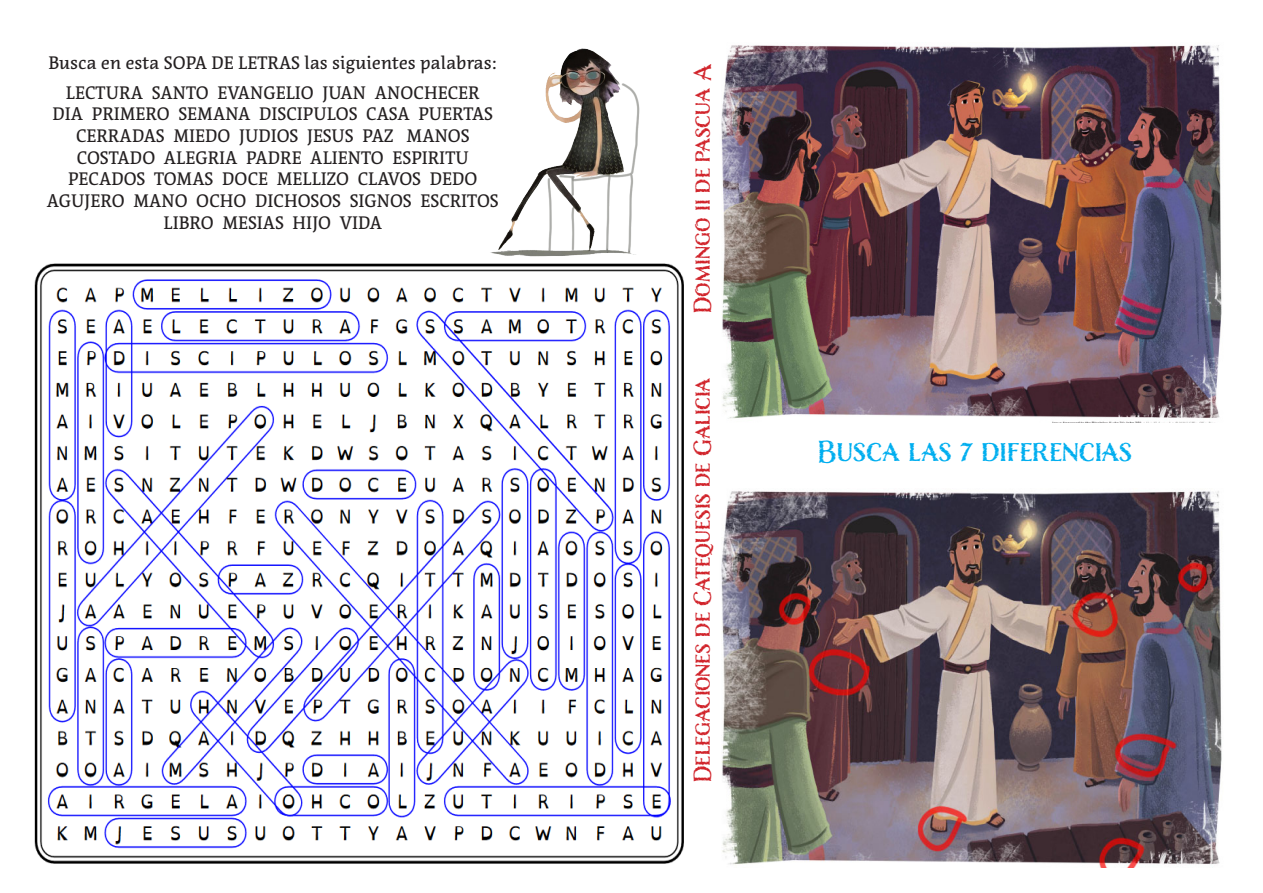
<style>
.page{position:relative;width:1263px;height:893px;background:#fff}
.page>*{position:absolute;margin:0;border:0;box-sizing:border-box;transform-origin:0 0}
.t1{font:28.5px "Nelson Rugged";color:#00aeef}
.t2{font:22.5px "Nelson Rugged";color:#d1232a}
.t3{font:18px/21.6px "Acuta";color:#231f20;text-align:center}
</style>
<div class="page">
<img style="left:34px;top:263px;width:650px;height:601px">
<img style="left:490px;top:48px;width:150px;height:209px">
<img style="left:721px;top:45px;width:501px;height:377px">
<img style="left:721px;top:491px;width:501px;height:376px">
<p class="t3" style="left:49px;top:52px;width:450px">Busca en esta SOPA DE LETRAS las siguientes palabras:</p>
<p class="t3" style="left:47px;top:82px;width:453px">LECTURA SANTO EVANGELIO JUAN ANOCHECER<br>DIA PRIMERO SEMANA DISCIPULOS CASA PUERTAS CERRADAS MIEDO JUDIOS JESUS PAZ MANOS COSTADO ALEGRIA PADRE ALIENTO ESPIRITU PECADOS TOMAS DOCE MELLIZO CLAVOS DEDO AGUJERO MANO OCHO DICHOSOS SIGNOS ESCRITOS LIBRO MESIAS HIJO VIDA</p>
<p class="t2" style="left:687px;top:313px;width:251px;rotate:-90deg">Domingo ii de pascua A</p>
<p class="t2" style="left:687px;top:782px;width:406px;rotate:-90deg">Delegaciones de Catequesis de Galicia</p>
<p class="t1" style="left:818px;top:432px;width:315px">Busca las 7 diferencias</p>
</div>
